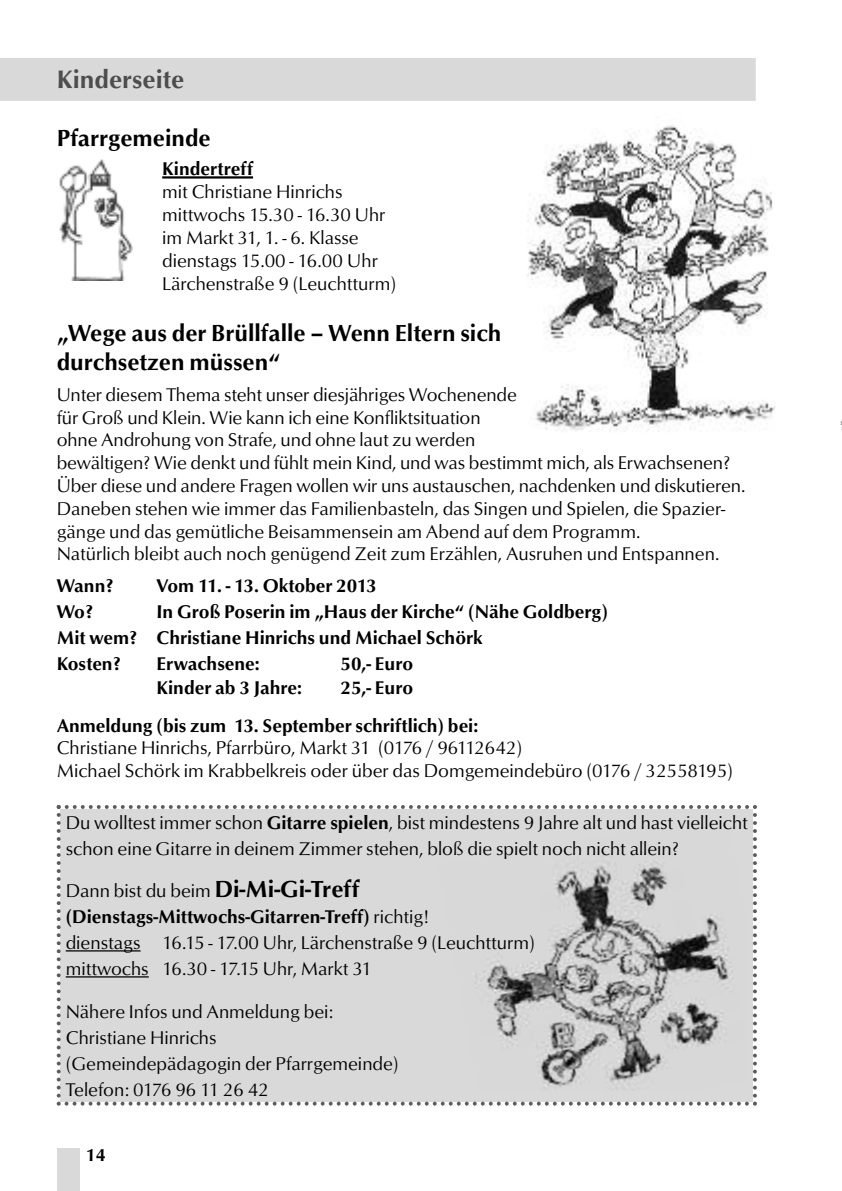
<style>
.page{position:relative;width:842px;height:1191px;background:#fff}
.page>*{position:absolute;margin:0;border:0;box-sizing:border-box;transform-origin:0 0}
.t1{font:500 26px "Optus T";color:#4d4d4d}
.t2{font:500 24px/28.8px "Optus T";color:#000}
.t3{font:19px/22.8px "Optus T";color:#000}
.t4{font:500 19px/26px "Optus T";color:#000}
.t5{font:500 18px "Optus T";color:#000}
.s1{font-weight:500}
.s2{font-weight:500;font-size:24px}
</style>
<div class="page">
<div style="left:0;top:58px;width:756px;height:43px;background:#d9d9d9"></div>
<div style="left:57px;top:1148px;width:22px;height:43px;background:#d9d9d9"></div>
<hr style="left:162px;top:176px;width:91px;height:2px;background:#000">
<img style="left:59px;top:159px;width:73px;height:122px">
<div style="left:57px;top:805px;width:700px;height:300px;background:#d9d9d9"></div>
<img style="left:438px;top:829px;width:310px;height:261px">
<hr style="left:66px;top:950px;width:75px;height:1px;background:#000">
<hr style="left:66px;top:976px;width:83px;height:1px;background:#000">
<img style="left:527px;top:125px;width:248px;height:307px">
<h1 class="t1" style="left:57px;top:64px;width:129px">Kinderseite</h1>
<p class="t2" style="left:57px;top:124px;width:156px">Pfarrgemeinde</p>
<p class="t4" style="left:162px;top:156px;width:92px">Kindertreff</p>
<p class="t3" style="left:162px;top:180px;width:235px">mit Christiane Hinrichs mittwochs 15.30 - 16.30 Uhr im Markt 31, 1. - 6. Klasse dienstags 15.00 - 16.00 Uhr<br>Lärchenstraße 9 (Leuchtturm)</p>
<p class="t2" style="left:57px;top:318px;width:446px">„Wege aus der Brüllfalle – Wenn Eltern sich durchsetzen müssen“</p>
<p class="t3" style="left:57px;top:383px;width:690px">Unter diesem Thema steht unser diesjähriges Wochenende<br>für Groß und Klein. Wie kann ich eine Konfliktsituation<br>ohne Androhung von Strafe, und ohne laut zu werden<br>bewältigen? Wie denkt und fühlt mein Kind, und was bestimmt mich, als Erwachsenen?<br>Über diese und andere Fragen wollen wir uns austauschen, nachdenken und diskutieren.<br>Daneben stehen wie immer das Familienbasteln, das Singen und Spielen, die Spazier&shy;gänge und das gemütliche Beisammensein am Abend auf dem Programm.<br>Natürlich bleibt auch noch genügend Zeit zum Erzählen, Ausruhen und Entspannen.</p>
<p class="t4" style="left:57px;top:573px;width:58px">Wann?</p>
<p class="t4" style="left:156px;top:573px;width:222px">Vom 11. - 13. Oktober 2013</p>
<p class="t4" style="left:57px;top:599px;width:38px">Wo?</p>
<p class="t4" style="left:57px;top:599px;width:553px;text-indent:100px">In Groß Poserin im „Haus der Kirche“ (Nähe Goldberg)<br>Mit wem? Christiane Hinrichs und Michael Schörk<br>Kosten?</p>
<p class="t4" style="left:156px;top:651px;width:105px">Erwachsene:</p>
<p class="t4" style="left:341px;top:651px;width:74px">50,- Euro</p>
<p class="t4" style="left:156px;top:675px;width:147px">Kinder ab 3 Jahre:</p>
<p class="t4" style="left:57px;top:669px;width:423px;line-height:37px;text-indent:284px">25,- Euro<br>Anmeldung (bis zum 13. September schriftlich) bei:</p>
<p class="t3" style="left:57px;top:736px;width:678px">Christiane Hinrichs, Pfarrbüro, Markt 31 (0176 / 96112642)<br>Michael Schörk im Krabbelkreis oder über das Domgemeindebüro (0176 / 32558195)</p>
<p class="t3" style="left:66px;top:809px;width:684px;line-height:26px">Du wolltest immer schon <span class="s1">Gitarre spielen</span>, bist mindestens 9 Jahre alt und hast vielleicht schon eine Gitarre in deinem Zimmer stehen, bloß die spielt noch nicht allein?</p>
<p class="t3" style="left:66px;top:877px;width:471px;line-height:26px">Dann bist du beim <span class="s2">Di-Mi-Gi-Treff </span><span class="s1">(Dienstags-Mittwochs-Gitarren-Treff)</span> richtig!<br>dienstags 16.15 - 17.00 Uhr, Lärchenstraße 9 (Leuchtturm) mittwochs 16.30 - 17.15 Uhr, Markt 31</p>
<p class="t3" style="left:66px;top:998px;width:334px;line-height:26px">Nähere Infos und Anmeldung bei:<br>Christiane Hinrichs<br>(Gemeindepädagogin der Pfarrgemeinde)<br>Telefon: 0176 96 11 26 42</p>
<p class="t5" style="left:86px;top:1144px;width:21px">14</p>
</div>
